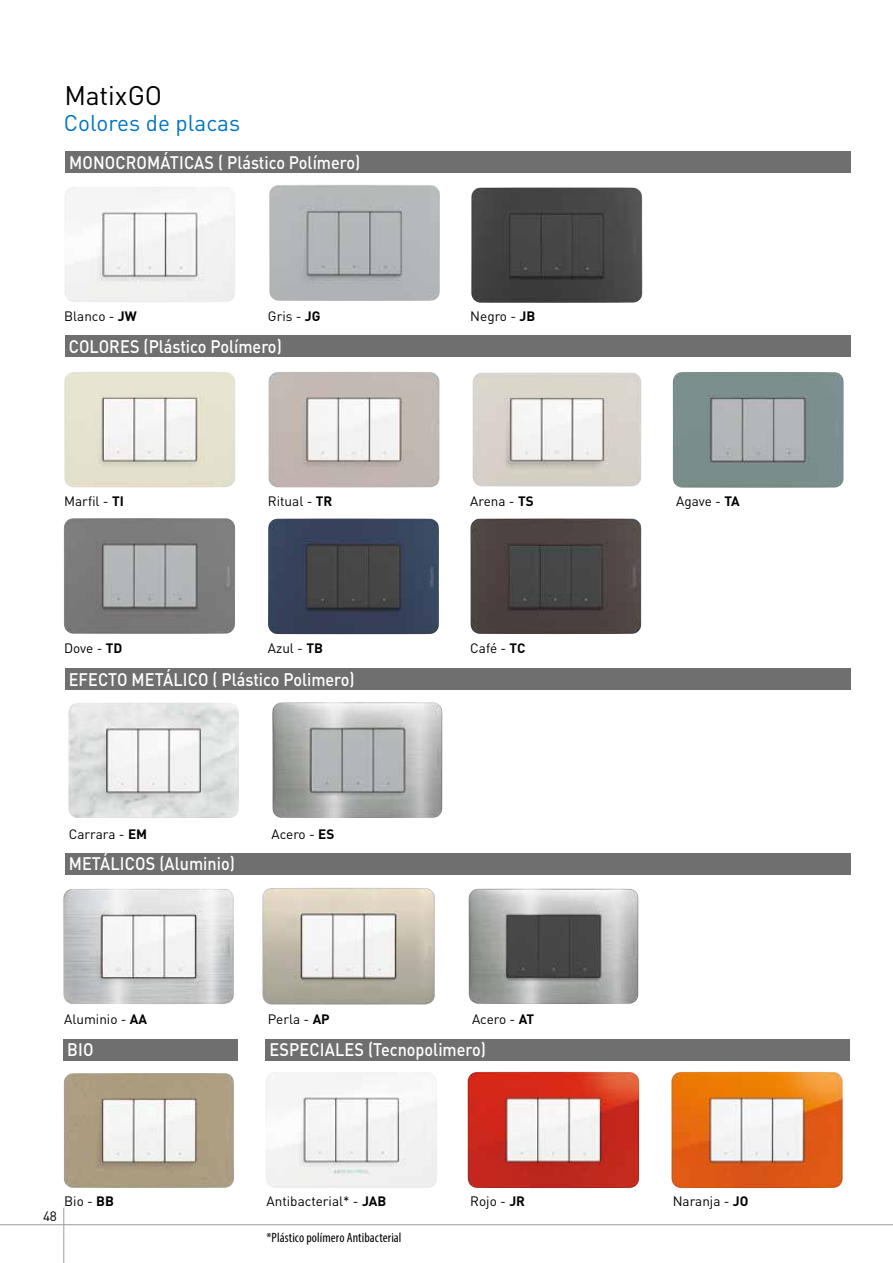
<style>
.page{position:relative;width:893px;height:1263px;background:#fff}
.page>*{position:absolute;margin:0;border:0;box-sizing:border-box;transform-origin:0 0}
.t1{font:26.55px "DIN Pro";letter-spacing:-.005em;color:#000}
.t2{font:22.5px "DIN Pro";color:#0075bf}
.t3{font:500 18px "DIN Pro";color:#fff;scale:.9 1}
.t4{font:13.5px "DIN Pro";color:#000}
.t5{font:condensed 13.5px "Myriad Pro";letter-spacing:.005em;color:#000}
.s1{font-weight:700}
</style>
<div class="page">
<hr style="left:0;top:1224px;width:893px;height:1px;background:#9d9d9c">
<hr style="left:63px;top:1208px;width:1px;height:55px;background:#9d9d9c">
<img style="left:262px;top:888px;width:173px;height:116px">
<img style="left:469px;top:888px;width:169px;height:116px">
<img style="left:63px;top:889px;width:171px;height:115px">
<img style="left:470px;top:518px;width:171px;height:116px">
<img style="left:268px;top:372px;width:172px;height:115px">
<img style="left:64px;top:372px;width:171px;height:115px">
<img style="left:471px;top:187px;width:171px;height:116px">
<div style="left:65px;top:152px;width:785px;height:21px;background:#706f6f"></div>
<div style="left:63px;top:1039px;width:175px;height:21px;background:#706f6f"></div>
<div style="left:266px;top:1039px;width:584px;height:21px;background:#706f6f"></div>
<div style="left:65px;top:335px;width:785px;height:22px;background:#706f6f"></div>
<div style="left:65px;top:668px;width:785px;height:21px;background:#706f6f"></div>
<div style="left:65px;top:853px;width:785px;height:21px;background:#706f6f"></div>
<img style="left:65px;top:187px;width:170px;height:115px">
<img style="left:473px;top:372px;width:168px;height:114px">
<img style="left:673px;top:372px;width:171px;height:116px">
<img style="left:268px;top:518px;width:171px;height:116px">
<img style="left:64px;top:518px;width:171px;height:116px">
<img style="left:64px;top:1073px;width:170px;height:115px">
<img style="left:468px;top:1072px;width:171px;height:116px">
<img style="left:671px;top:1072px;width:172px;height:116px">
<img style="left:266px;top:1072px;width:171px;height:116px">
<img style="left:269px;top:185px;width:171px;height:116px">
<img style="left:272px;top:702px;width:170px;height:116px">
<img style="left:68px;top:702px;width:171px;height:116px">
<h1 class="t1" style="left:64px;top:78px;width:99px">MatixGO</h1>
<h2 class="t2" style="left:64px;top:105px;width:178px">Colores de placas</h2>
<h3 class="t3" style="left:69px;top:150px;width:325px">MONOCROMÁTICAS ( Plástico Polímero)</h3>
<p class="t4" style="left:64px;top:307px;width:74px">Blanco - <span class="s1">JW</span></p>
<p class="t4" style="left:268px;top:307px;width:54px">Gris - <span class="s1">JG</span></p>
<p class="t4" style="left:470px;top:307px;width:67px">Negro - <span class="s1">JB</span></p>
<h3 class="t3" style="left:69px;top:334px;width:238px">COLORES (Plástico Polímero)</h3>
<p class="t4" style="left:64px;top:492px;width:61px">Marfil - <span class="s1">TI</span></p>
<p class="t4" style="left:64px;top:639px;width:60px">Dove - <span class="s1">TD</span></p>
<p class="t4" style="left:268px;top:492px;width:66px">Ritual - <span class="s1">TR</span></p>
<p class="t4" style="left:268px;top:639px;width:57px">Azul - <span class="s1">TB</span></p>
<h3 class="t3" style="left:69px;top:667px;width:319px">EFECTO METÁLICO ( Plástico Polimero)</h3>
<p class="t4" style="left:69px;top:825px;width:80px">Carrara - <span class="s1">EM</span></p>
<h3 class="t3" style="left:69px;top:852px;width:186px">METÁLICOS (Aluminio)</h3>
<p class="t4" style="left:272px;top:825px;width:64px">Acero - <span class="s1">ES</span></p>
<p class="t4" style="left:470px;top:492px;width:65px">Arena - <span class="s1">TS</span></p>
<p class="t4" style="left:470px;top:639px;width:57px">Café - <span class="s1">TC</span></p>
<p class="t4" style="left:676px;top:492px;width:65px">Agave - <span class="s1">TA</span></p>
<p class="t4" style="left:64px;top:1010px;width:84px">Aluminio - <span class="s1">AA</span></p>
<p class="t4" style="left:268px;top:1010px;width:63px">Perla - <span class="s1">AP</span></p>
<p class="t4" style="left:472px;top:1010px;width:64px">Acero - <span class="s1">AT</span></p>
<h3 class="t3" style="left:67px;top:1038px;width:31px">BIO</h3>
<h3 class="t3" style="left:270px;top:1038px;width:242px">ESPECIALES (Tecnopolimero)</h3>
<p class="t4" style="left:43px;top:1207px;width:15px">48</p>
<p class="t4" style="left:64px;top:1192px;width:51px">Bio - <span class="s1">BB</span></p>
<p class="t4" style="left:267px;top:1192px;width:121px">Antibacterial* - <span class="s1">JAB</span></p>
<p class="t4" style="left:470px;top:1192px;width:56px">Rojo - <span class="s1">JR</span></p>
<p class="t4" style="left:673px;top:1192px;width:77px">Naranja - <span class="s1">JO</span></p>
<p class="t5" style="left:267px;top:1229px;width:136px">*Plástico polímero Antibacterial</p>
</div>
